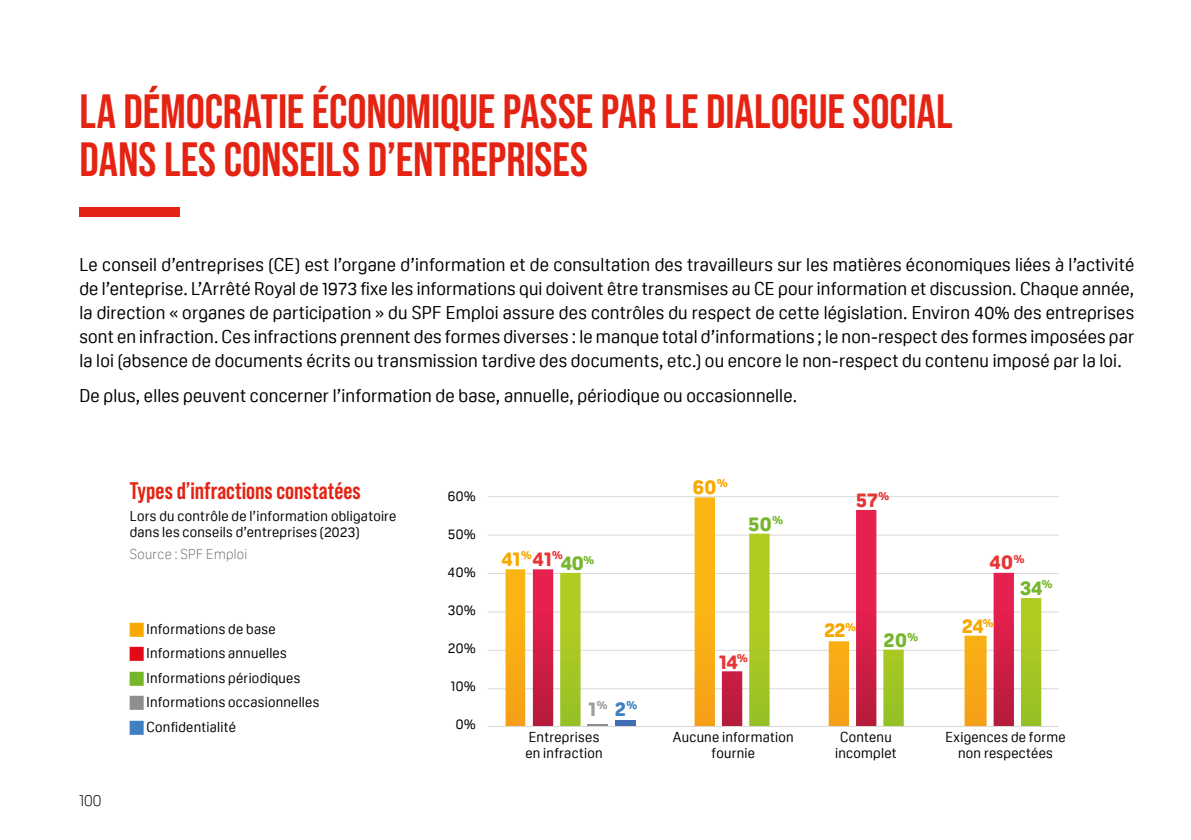
<style>
.page{position:relative;width:1191px;height:840px;background:#fff}
.page>*{position:absolute;margin:0;border:0;box-sizing:border-box;transform-origin:0 0}
.t1{font:700 100px "Bebas Neue";color:#e42313}
.t2{font:700 48px/48px "Bebas Neue Pro";color:#e42313}
.t3{font:700 24px "Bebas Neue Pro";letter-spacing:.005em;color:#e42313}
.t4{font:800 20px "Oscine";letter-spacing:-.005em;color:#f8a800}
.t5{font:800 20px "Oscine";letter-spacing:-.005em;color:#75b62a}
.t6{font:800 20px "Oscine";color:#e73535}
.t7{font:800 20px "Oscine";color:#9d9d9c}
.t8{font:18px/24px "Oscine";letter-spacing:.01em;color:#000;text-align:justify}
.t9{font:300 16px "Oscine";color:#000}
.t10{font:14px/16px "Oscine";letter-spacing:.02em;color:#000}
.t11{font:300 14px "Oscine";letter-spacing:.02em;color:#706f6f}
.s1{color:#e73535}
.s2{color:#3f80c2}
</style>
<div class="page">
<hr style="left:487px;top:688px;width:572px;height:1px;background:#d9d9d9">
<hr style="left:487px;top:649px;width:572px;height:1px;background:#d9d9d9">
<hr style="left:487px;top:611px;width:572px;height:1px;background:#d9d9d9">
<hr style="left:487px;top:573px;width:572px;height:1px;background:#d9d9d9">
<hr style="left:487px;top:534px;width:572px;height:1px;background:#d9d9d9">
<hr style="left:487px;top:496px;width:572px;height:1px;background:#d9d9d9">
<hr style="left:487px;top:482px;width:572px;height:1px;background:#d9d9d9">
<svg style="left:505px;top:497px;width:210px;height:228px"></svg>
<svg style="left:533px;top:509px;width:344px;height:216px"></svg>
<svg style="left:560px;top:533px;width:481px;height:192px"></svg>
<hr style="left:587px;top:724px;width:21px;height:2px;background:#8f8f8f">
<div style="left:615px;top:719px;width:20px;height:7px;background:#406db4"></div>
<hr style="left:487px;top:725px;width:572px;height:1px;background:#d9d9d9">
<h2 class="t2" style="left:79px;top:86px;width:875px">LA DÉMOCRATIE ÉCONOMIQUE PASSE PAR LE DIALOGUE SOCIAL<br>DANS LES CONSEILS D’ENTREPRISES</h2>
<h1 class="t1" style="left:79px;top:157px;width:101px">—</h1>
<p class="t8" style="left:79px;top:252px;width:1056px">Le conseil d’entreprises (CE) est l’organe d’information et de consultation des travailleurs sur les matières économiques liées à l’activité de l’enteprise. L’Arrêté Royal de 1973 fixe les informations qui doivent être transmises au CE pour information et discussion. Chaque année, la direction « organes de participation » du SPF Emploi assure des contrôles du respect de cette législation. Environ 40% des entreprises sont en infraction. Ces infractions prennent des formes diverses : le manque total d’informations ; le non-respect des formes imposées par la loi (absence de documents écrits ou transmission tardive des documents, etc.) ou encore le non-respect du contenu imposé par la loi.</p>
<p class="t8" style="left:79px;top:384px;width:719px">De plus, elles peuvent concerner l’information de base, annuelle, périodique ou occasionnelle.</p>
<p class="t9" style="left:79px;top:790px;width:24px">100</p>
<h3 class="t3" style="left:130px;top:477px;width:232px">Types d’infractions constatées</h3>
<p class="t10" style="left:130px;top:508px;width:268px">Lors du contrôle de l’information obligatoire dans les conseils d’entreprises (2023)</p>
<p class="t11" style="left:130px;top:545px;width:119px">Source : SPF Emploi</p>
<p class="t10" style="left:147px;top:616px;width:174px;line-height:24.4px">Informations de base<br>Informations annuelles<br>Informations périodiques<br>Informations occasionnelles<br>Confidentialité</p>
<p class="t10" style="left:448px;top:488px;width:29px">60%</p>
<p class="t10" style="left:448px;top:526px;width:29px">50%</p>
<p class="t10" style="left:447px;top:564px;width:29px">40%</p>
<p class="t10" style="left:448px;top:602px;width:29px">30%</p>
<p class="t10" style="left:448px;top:640px;width:29px">20%</p>
<p class="t10" style="left:451px;top:678px;width:26px">10%</p>
<p class="t10" style="left:456px;top:716px;width:21px">0%</p>
<p class="t4" style="left:693px;top:475px;width:36px">60<sup>%</sup></p>
<p class="t5" style="left:748px;top:512px;width:36px">50<sup>%</sup></p>
<p class="t6" style="left:856px;top:488px;width:34px">57<sup>%</sup></p>
<p class="t4" style="left:501px;top:547px;width:63px">41<sup>%</sup><span class="s1">41</span><sup>%</sup></p>
<p class="t6" style="left:989px;top:550px;width:37px">40<sup>%</sup></p>
<p class="t5" style="left:560px;top:551px;width:35px">40<sup>%</sup></p>
<p class="t7" style="left:588px;top:696px;width:50px">1<sup>%</sup> <span class="s2">2</span><sup>%</sup></p>
<p class="t6" style="left:719px;top:650px;width:30px">14<sup>%</sup></p>
<p class="t4" style="left:824px;top:618px;width:33px">22<sup>%</sup></p>
<p class="t5" style="left:884px;top:628px;width:36px">20<sup>%</sup></p>
<p class="t4" style="left:962px;top:614px;width:33px">24<sup>%</sup></p>
<p class="t5" style="left:1020px;top:575px;width:34px">34<sup>%</sup></p>
<p class="t10" style="left:525px;top:728px;width:79px">Entreprises en infraction</p>
<p class="t10" style="left:673px;top:728px;width:122px;text-align:center">Aucune information fournie</p>
<p class="t10" style="left:835px;top:728px;width:63px;text-align:center">Contenu incomplet</p>
<p class="t10" style="left:945px;top:728px;width:122px;text-align:center">Exigences de forme non respectées</p>
</div>
